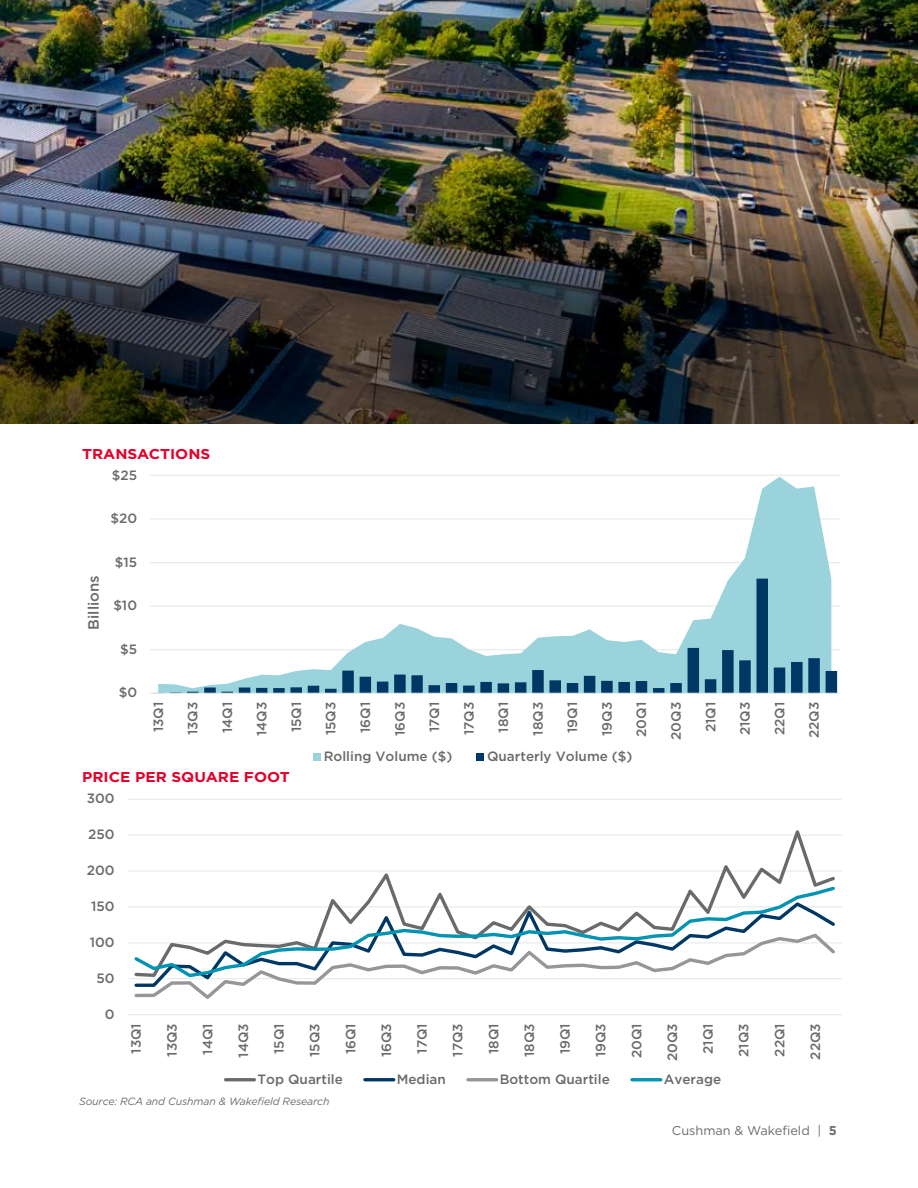
<style>
.page{position:relative;width:918px;height:1188px;background:#fff}
.page>*{position:absolute;margin:0;border:0;box-sizing:border-box;transform-origin:0 0}
.t1{font:500 15px "Gotham";letter-spacing:.005em;color:#696b6b}
.t2{font:700 14.25px "Gotham";color:#e4002b;scale:1.08 1}
.t3{font:500 13.5px "Gotham";color:#696b6b}
.t4{font:12.75px "Gotham";color:#696b6b}
.t5{font:italic 10.5px "Gotham";letter-spacing:-.01em;color:#696b6b}
.s1{font-weight:700}
</style>
<div class="page">
<img style="left:0;top:0;width:918px;height:52px">
<img style="left:0;top:52px;width:918px;height:371px">
<hr style="left:150px;top:649px;width:690px;height:1px;background:#e8e9e9">
<hr style="left:150px;top:606px;width:690px;height:1px;background:#e8e9e9">
<hr style="left:150px;top:562px;width:690px;height:1px;background:#e8e9e9">
<hr style="left:150px;top:518px;width:690px;height:1px;background:#e8e9e9">
<hr style="left:150px;top:475px;width:690px;height:1px;background:#e8e9e9">
<svg style="left:729px;top:477px;width:102px;height:102px;fill:#9bd3dd"></svg>
<svg style="left:152px;top:579px;width:685px;height:114px"></svg>
<hr style="left:150px;top:693px;width:690px;height:1px;background:#e8e9e9">
<div style="left:314px;top:753px;width:7px;height:7px;background:#9bd3dd"></div>
<div style="left:477px;top:753px;width:7px;height:7px;background:#003865"></div>
<hr style="left:127px;top:978px;width:715px;height:1px;background:#e8e9e9">
<hr style="left:127px;top:942px;width:715px;height:1px;background:#e8e9e9">
<hr style="left:127px;top:906px;width:715px;height:1px;background:#e8e9e9">
<hr style="left:127px;top:870px;width:715px;height:2px;background:#e8e9e9">
<hr style="left:127px;top:834px;width:715px;height:2px;background:#e8e9e9">
<hr style="left:127px;top:799px;width:715px;height:1px;background:#e8e9e9">
<hr style="left:127px;top:1014px;width:715px;height:1px;background:#e8e9e9">
<svg style="left:133px;top:830px;width:705px;height:54px"></svg>
<svg style="left:134px;top:979px;width:188px;height:20px"></svg>
<svg style="left:134px;top:884px;width:701px;height:95px"></svg>
<hr style="left:226px;top:1078px;width:28px;height:3px;background:#696b6b">
<hr style="left:365px;top:1078px;width:29px;height:3px;background:#003865">
<hr style="left:468px;top:1078px;width:29px;height:3px;background:#969696">
<hr style="left:632px;top:1078px;width:29px;height:3px;background:#0093b2">
<p class="t2" style="left:82px;top:444px;width:120px">TRANSACTIONS</p>
<p class="t3" style="left:112px;top:466px;width:27px">$25</p>
<p class="t3" style="left:110px;top:510px;width:28px">$20</p>
<p class="t1" style="left:84px;top:630px;width:56px;rotate:-90deg">Billions</p>
<p class="t3" style="left:115px;top:553px;width:24px">$15</p>
<p class="t3" style="left:113px;top:597px;width:25px">$10</p>
<p class="t3" style="left:120px;top:640px;width:19px">$5</p>
<p class="t3" style="left:119px;top:684px;width:20px">$0</p>
<p class="t3" style="left:149px;top:732px;width:32px;rotate:-90deg">13Q1</p>
<p class="t3" style="left:184px;top:735px;width:35px;rotate:-90deg">13Q3</p>
<p class="t3" style="left:218px;top:733px;width:33px;rotate:-90deg">14Q1</p>
<p class="t3" style="left:253px;top:736px;width:36px;rotate:-90deg">14Q3</p>
<p class="t3" style="left:288px;top:732px;width:32px;rotate:-90deg">15Q1</p>
<p class="t3" style="left:322px;top:735px;width:35px;rotate:-90deg">15Q3</p>
<p class="t3" style="left:357px;top:733px;width:33px;rotate:-90deg">16Q1</p>
<p class="t3" style="left:391px;top:736px;width:36px;rotate:-90deg">16Q3</p>
<p class="t3" style="left:426px;top:732px;width:32px;rotate:-90deg">17Q1</p>
<p class="t3" style="left:460px;top:735px;width:35px;rotate:-90deg">17Q3</p>
<p class="t3" style="left:495px;top:733px;width:32px;rotate:-90deg">18Q1</p>
<p class="t3" style="left:529px;top:736px;width:35px;rotate:-90deg">18Q3</p>
<p class="t3" style="left:564px;top:733px;width:33px;rotate:-90deg">19Q1</p>
<p class="t3" style="left:598px;top:736px;width:36px;rotate:-90deg">19Q3</p>
<p class="t3" style="left:633px;top:737px;width:36px;rotate:-90deg">20Q1</p>
<p class="t3" style="left:667px;top:740px;width:39px;rotate:-90deg">20Q3</p>
<p class="t3" style="left:702px;top:732px;width:32px;rotate:-90deg">21Q1</p>
<p class="t3" style="left:736px;top:735px;width:35px;rotate:-90deg">21Q3</p>
<p class="t3" style="left:771px;top:735px;width:35px;rotate:-90deg">22Q1</p>
<p class="t3" style="left:805px;top:738px;width:38px;rotate:-90deg">22Q3</p>
<p class="t3" style="left:324px;top:747px;width:130px">Rolling Volume ($)</p>
<p class="t3" style="left:487px;top:747px;width:147px">Quarterly Volume ($)</p>
<p class="t2" style="left:82px;top:768px;width:194px">PRICE PER SQUARE FOOT</p>
<p class="t3" style="left:87px;top:790px;width:29px">300</p>
<p class="t3" style="left:88px;top:826px;width:28px">250</p>
<p class="t3" style="left:87px;top:862px;width:29px">200</p>
<p class="t3" style="left:91px;top:897px;width:25px">150</p>
<p class="t3" style="left:90px;top:933px;width:26px">100</p>
<p class="t3" style="left:97px;top:969px;width:20px">50</p>
<p class="t3" style="left:105px;top:1005px;width:11px">0</p>
<p class="t3" style="left:127px;top:1054px;width:32px;rotate:-90deg">13Q1</p>
<p class="t3" style="left:163px;top:1057px;width:35px;rotate:-90deg">13Q3</p>
<p class="t3" style="left:199px;top:1055px;width:33px;rotate:-90deg">14Q1</p>
<p class="t3" style="left:235px;top:1058px;width:36px;rotate:-90deg">14Q3</p>
<p class="t3" style="left:270px;top:1054px;width:32px;rotate:-90deg">15Q1</p>
<p class="t3" style="left:306px;top:1057px;width:35px;rotate:-90deg">15Q3</p>
<p class="t3" style="left:342px;top:1054px;width:33px;rotate:-90deg">16Q1</p>
<p class="t3" style="left:378px;top:1057px;width:36px;rotate:-90deg">16Q3</p>
<p class="t3" style="left:413px;top:1054px;width:32px;rotate:-90deg">17Q1</p>
<p class="t3" style="left:449px;top:1057px;width:35px;rotate:-90deg">17Q3</p>
<p class="t3" style="left:485px;top:1054px;width:32px;rotate:-90deg">18Q1</p>
<p class="t3" style="left:521px;top:1057px;width:35px;rotate:-90deg">18Q3</p>
<p class="t3" style="left:556px;top:1054px;width:33px;rotate:-90deg">19Q1</p>
<p class="t3" style="left:592px;top:1057px;width:36px;rotate:-90deg">19Q3</p>
<p class="t3" style="left:628px;top:1058px;width:36px;rotate:-90deg">20Q1</p>
<p class="t3" style="left:664px;top:1061px;width:39px;rotate:-90deg">20Q3</p>
<p class="t3" style="left:699px;top:1054px;width:32px;rotate:-90deg">21Q1</p>
<p class="t3" style="left:735px;top:1057px;width:35px;rotate:-90deg">21Q3</p>
<p class="t3" style="left:771px;top:1057px;width:35px;rotate:-90deg">22Q1</p>
<p class="t3" style="left:807px;top:1060px;width:38px;rotate:-90deg">22Q3</p>
<p class="t3" style="left:257px;top:1070px;width:87px">Top Quartile</p>
<p class="t3" style="left:397px;top:1070px;width:51px">Median</p>
<p class="t3" style="left:500px;top:1070px;width:112px">Bottom Quartile</p>
<p class="t3" style="left:664px;top:1070px;width:59px">Average</p>
<p class="t5" style="left:79px;top:1094px;width:252px">Source: RCA and Cushman &amp; Wakefield Research</p>
<p class="t4" style="left:672px;top:1122px;width:167px">Cushman &amp; Wakefield | <span class="s1">5</span></p>
</div>
